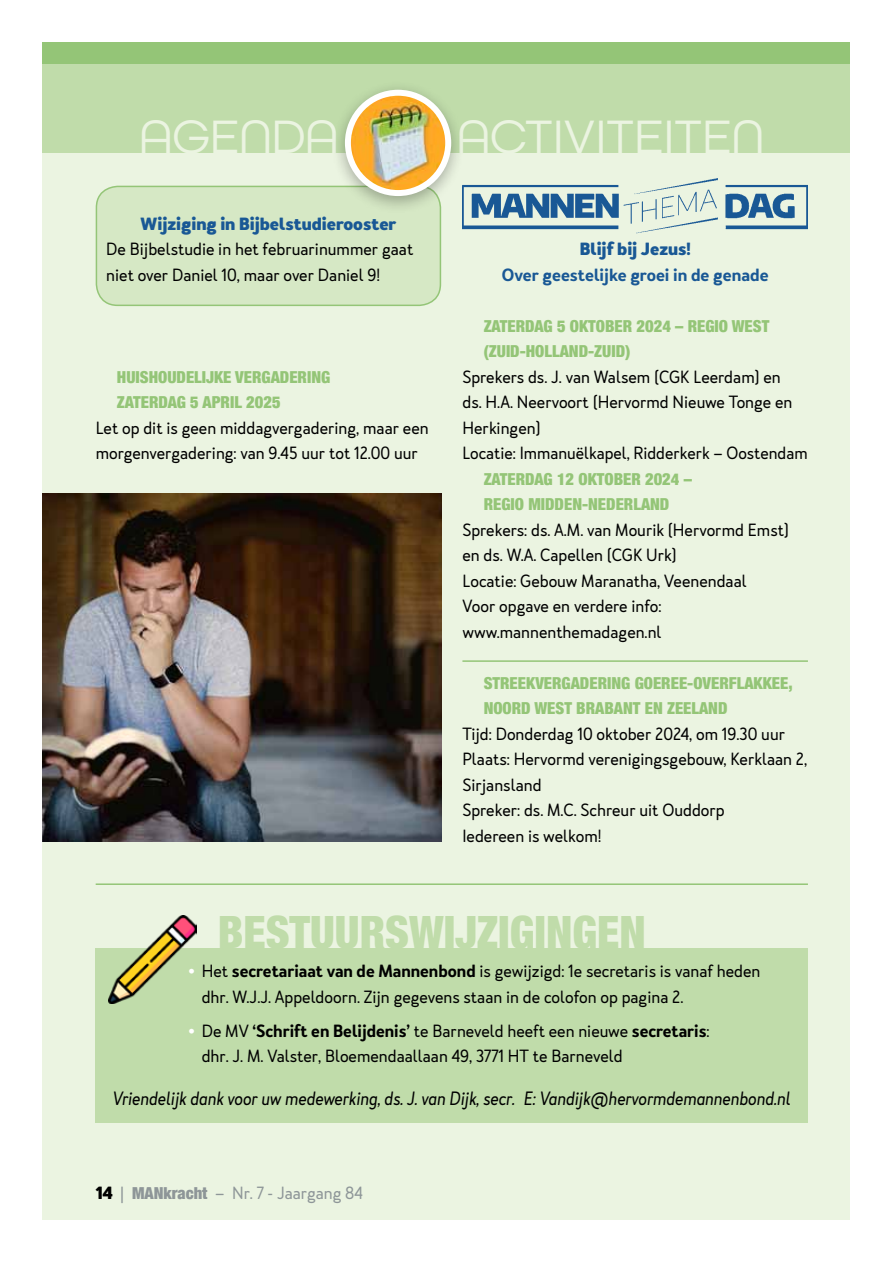
<style>
.page{position:relative;width:893px;height:1263px;background:#fff}
.page>*{position:absolute;margin:0;border:0;box-sizing:border-box;transform-origin:0 0}
.t1{font:49.5px "All Round Gothic W01";color:#ebf4e1}
.t2{font:900 condensed 44.55px "Helvetica Neue";color:#c0dcaa}
.t3{font:italic 18px "Merlo Neue";letter-spacing:-.005em;color:#000;scale:.94 1}
.t4{font:16.5px/25.5px "Merlo Neue";color:#000}
.t5{font:900 condensed 16.5px/25.5px "Helvetica Neue";color:#94c577}
.t6{font:700 16.5px "Merlo Neue";color:#195895}
.t7{font:600 16.5px "Merlo Neue";color:#195895}
.t8{font:16.5px "Merlo Neue";color:#8e9698}
.t9{font:900 condensed 16.5px "Helvetica Neue";color:#8e9698}
.s1{font-weight:700;color:#fff}
.s2{font-weight:600}
.s3{font-family:"Merlo Neue";font-weight:700;font-stretch:normal;color:#000}
.s4{font-family:"Merlo Neue";font-weight:400;font-stretch:normal}
.s5{font-family:"Helvetica Neue";font-weight:900;font-stretch:condensed}
</style>
<div class="page">
<div style="left:43px;top:43px;width:807px;height:1177px;background:#ebf4e1"></div>
<div style="left:96px;top:186px;width:344px;height:119px;background:#d6e8c5;border-radius:21px"></div>
<div style="left:96px;top:186px;width:345px;height:120px;border:2px solid #94c577;border-radius:21px"></div>
<div style="left:43px;top:43px;width:807px;height:110px;background:#c0dcaa"></div>
<div style="left:43px;top:43px;width:807px;height:21px;background:#94c577"></div>
<div style="left:331px;top:80px;width:134px;height:134px;background:#000;opacity:.3"></div>
<img style="left:348px;top:93px;width:100px;height:100px;border-radius:50px">
<div style="left:345px;top:90px;width:106px;height:106px;border:6px solid #fff;border-radius:50%"></div>
<div style="left:96px;top:948px;width:712px;height:174px;background:#c0dcaa"></div>
<img style="left:109px;top:916px;width:88px;height:88px">
<hr style="left:96px;top:883px;width:712px;height:2px;background:#94c577">
<hr style="left:462px;top:660px;width:346px;height:2px;background:#94c577">
<img style="left:462px;top:179px;width:346px;height:55px">
<img style="left:43px;top:493px;width:398px;height:349px">
<h1 class="t1" style="left:140px;top:109px;width:164px">AGENDA</h1>
<h1 class="t1" style="left:457px;top:109px;width:162px">ACTIVITEITE</h1>
<h1 class="t1" style="left:732px;top:109px;width:34px">N</h1>
<p class="t6" style="left:140px;top:212px;width:257px">Wijziging in Bijbelstudierooster</p>
<p class="t4" style="left:106px;top:237px;width:308px">De Bijbelstudie in het februarinummer gaat niet over Daniel 10, maar over Daniel 9!</p>
<p class="t5" style="left:117px;top:364px;width:215px">HUISHOUDELIJKE VERGADERING<br>ZATERDAG 5 APRIL 2025</p>
<p class="t4" style="left:96px;top:415px;width:335px">Let op dit is geen middagvergadering, maar een morgenvergadering: van 9.45 uur tot 12.00 uur</p>
<p class="t6" style="left:580px;top:238px;width:112px">Blijf bij Jezus!</p>
<p class="t7" style="left:502px;top:264px;width:268px">Over geestelijke groei in de genade</p>
<p class="t5" style="left:484px;top:313px;width:10px">ZATERDAG</p>
<p class="t5" style="left:557px;top:313px;width:23px">5 OKTO</p>
<p class="t5" style="left:484px;top:313px;width:287px;text-indent:121px">BER 2024 – REGIO WEST (ZUID-HOLLAND-ZUID)</p>
<p class="t4" style="left:462px;top:364px;width:347px">Sprekers ds. J. van Walsem (CGK Leerdam) en<br>ds. H.A. Neervoort (Hervormd Nieuwe Tonge en Herkingen)<br>Locatie: Immanuëlkapel, Ridderkerk – Oostendam</p>
<p class="t5" style="left:484px;top:466px;width:10px">ZATERDAG</p>
<p class="t5" style="left:557px;top:466px;width:32px">12 OKTO</p>
<p class="t5" style="left:484px;top:466px;width:210px;text-indent:130px">BER 2024 –<br>REGIO MIDDEN-NEDERLAND</p>
<p class="t4" style="left:462px;top:517px;width:328px">Sprekers: ds. A.M. van Mourik (Hervormd Emst) en ds. W.A. Capellen (CGK Urk)<br>Locatie: Gebouw Maranatha, Veenendaal<br>Voor opgave en verdere info: www.mannenthemadagen.nl</p>
<p class="t5" style="left:484px;top:670px;width:310px">STREEKVERGADERING GOEREE-OVERFLAKKEE,<br>NOORD WEST BRABANT EN ZEELAND</p>
<p class="t4" style="left:462px;top:721px;width:346px">Tijd: Donderdag 10 oktober 2024, om 19.30 uur Plaats: Hervormd verenigingsgebouw, Kerklaan 2, Sirjansland<br>Spreker: ds. M.C. Schreur uit Ouddorp<br>Iedereen is welkom!</p>
<h2 class="t2" style="left:218px;top:905px;width:429px">BESTUURS-WIJZIGINGEN</h2>
<p class="t4" style="left:202px;top:959px;width:560px;text-indent:-13px"><span class="s1">•</span> Het <span class="s2">secretariaat van de Mannenbond</span> is gewijzigd: 1e secretaris is vanaf heden dhr. W.J.J. Appeldoorn. Zijn gegevens staan in de colofon op pagina 2.</p>
<p class="t4" style="left:202px;top:1018px;width:509px;text-indent:-13px"><span class="s1">•</span> De MV <span class="s2">‘Schrift en Belijdenis’</span> te Barneveld heeft een nieuwe <span class="s2">secretaris</span>: dhr. J. M. Valster, Bloemendaallaan 49, 3771 HT te Barneveld</p>
<p class="t3" style="left:113px;top:1087px;width:723px">Vriendelijk dank voor uw medewerking, ds. J. van Dijk, secr. E: Vandijk@hervormdemannenbond.nl</p>
<p class="t9" style="left:96px;top:1183px;width:48px"><span class="s3">14</span> <span class="s4">|</span> MAN</p>
<p class="t8" style="left:163px;top:1182px;width:201px"><span class="s5">KRACHT</span> – Nr. 7 - Jaargang 84</p>
</div>
